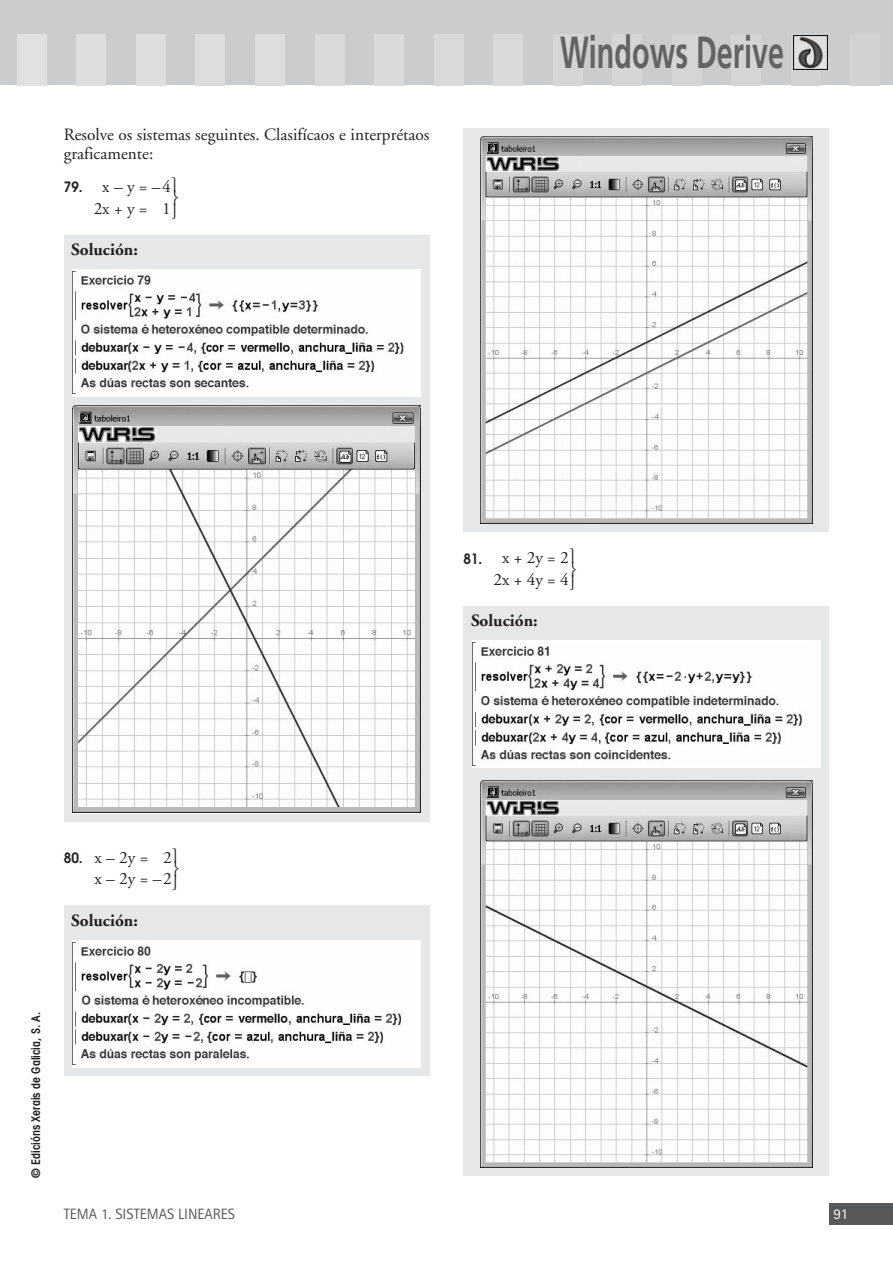
<style>
.page{position:relative;width:893px;height:1263px;background:#fff}
.page>*{position:absolute;margin:0;border:0;box-sizing:border-box;transform-origin:0 0}
.t1{font:700 45px "Frutiger";color:#636366;scale:.64 1}
.t2{font:17.25px/21.6px "Adobe Garamond";color:#231f20}
.t3{font:700 17.25px "Adobe Garamond";color:#231f20}
.t4{font:15px "Rotis Sans Serif";color:#57585a}
.t5{font:15px "Rotis Sans Serif";color:#fff}
.t6{font:600 14.1px "Avant Garde";color:#231f20;scale:.95 1}
.t7{font:600 condensed 12px "Avant Garde";color:#231f20}
</style>
<div class="page">
<div style="left:829px;top:1203px;width:64px;height:22px;background:#57585a"></div>
<div style="left:0;top:0;width:893px;height:85px;background:#cbccce"></div>
<div style="left:17px;top:34px;width:30px;height:51px;background:#e0e1e3"></div>
<div style="left:77px;top:34px;width:29px;height:51px;background:#dddee0"></div>
<div style="left:136px;top:34px;width:30px;height:51px;background:#dddee0"></div>
<div style="left:196px;top:34px;width:29px;height:51px;background:#dcdddf"></div>
<div style="left:255px;top:34px;width:30px;height:51px;background:#dcdddf"></div>
<div style="left:315px;top:34px;width:29px;height:51px;background:#d9dadc"></div>
<div style="left:374px;top:34px;width:30px;height:51px;background:#d9dadc"></div>
<div style="left:434px;top:34px;width:29px;height:51px;background:#d8d9db"></div>
<div style="left:493px;top:34px;width:30px;height:51px;background:#d8d9db"></div>
<div style="left:553px;top:34px;width:30px;height:51px;background:#d5d6d8"></div>
<div style="left:612px;top:34px;width:30px;height:51px;background:#d5d6d8"></div>
<div style="left:672px;top:34px;width:30px;height:51px;background:#d4d5d7"></div>
<div style="left:731px;top:34px;width:30px;height:51px;background:#d4d5d7"></div>
<div style="left:791px;top:34px;width:30px;height:51px;background:#d1d2d4"></div>
<div style="left:850px;top:34px;width:30px;height:51px;background:#d1d2d4"></div>
<div style="left:463px;top:606px;width:366px;height:570px;background:#e6e7e9"></div>
<div style="left:472px;top:640px;width:349px;height:128px;background:#fff"></div>
<img style="left:472px;top:643px;width:330px;height:122px">
<img style="left:481px;top:781px;width:331px;height:386px">
<div style="left:463px;top:128px;width:366px;height:403px;background:#e6e7e9"></div>
<img style="left:481px;top:136px;width:331px;height:387px">
<div style="left:64px;top:235px;width:365px;height:587px;background:#e6e7e9"></div>
<div style="left:72px;top:269px;width:349px;height:128px;background:#fff"></div>
<img style="left:72px;top:272px;width:332px;height:122px">
<img style="left:72px;top:406px;width:349px;height:407px">
<div style="left:64px;top:906px;width:365px;height:170px;background:#e6e7e9"></div>
<div style="left:72px;top:940px;width:349px;height:127px;background:#fff"></div>
<img style="left:72px;top:942px;width:329px;height:123px">
<img style="left:794px;top:36px;width:34px;height:34px">
<p class="t2" style="left:64px;top:126px;width:367px;line-height:19.5px">Resolve os sistemas seguintes. Clasifícaos e interprétaos graficamente:</p>
<p class="t6" style="left:64px;top:181px;width:21px">79.</p>
<p class="t2" style="left:94px;top:177px;width:79px;text-align:center">x–y=–4<br>2x+y= 1</p>
<p class="t3" style="left:71px;top:243px;width:68px">Solución:</p>
<h1 class="t1" style="left:560px;top:34px;width:351px">Windows Derive</h1>
<p class="t6" style="left:463px;top:553px;width:21px">81.</p>
<p class="t2" style="left:493px;top:548px;width:77px;text-align:center">x+2y=2<br>2x+4y=4</p>
<p class="t3" style="left:471px;top:614px;width:68px">Solución:</p>
<p class="t6" style="left:64px;top:852px;width:21px">80.</p>
<p class="t2" style="left:95px;top:848px;width:79px">x–2y= 2 x–2y=–2</p>
<p class="t3" style="left:71px;top:913px;width:68px">Solución:</p>
<p class="t7" style="left:32px;top:1178px;width:168px;rotate:-90deg">© Edicións Xerais de Galicia, S. A.</p>
<p class="t4" style="left:64px;top:1209px;width:173px">TEMA 1. SISTEMAS LINEARES</p>
<p class="t5" style="left:833px;top:1209px;width:16px">91</p>
</div>
